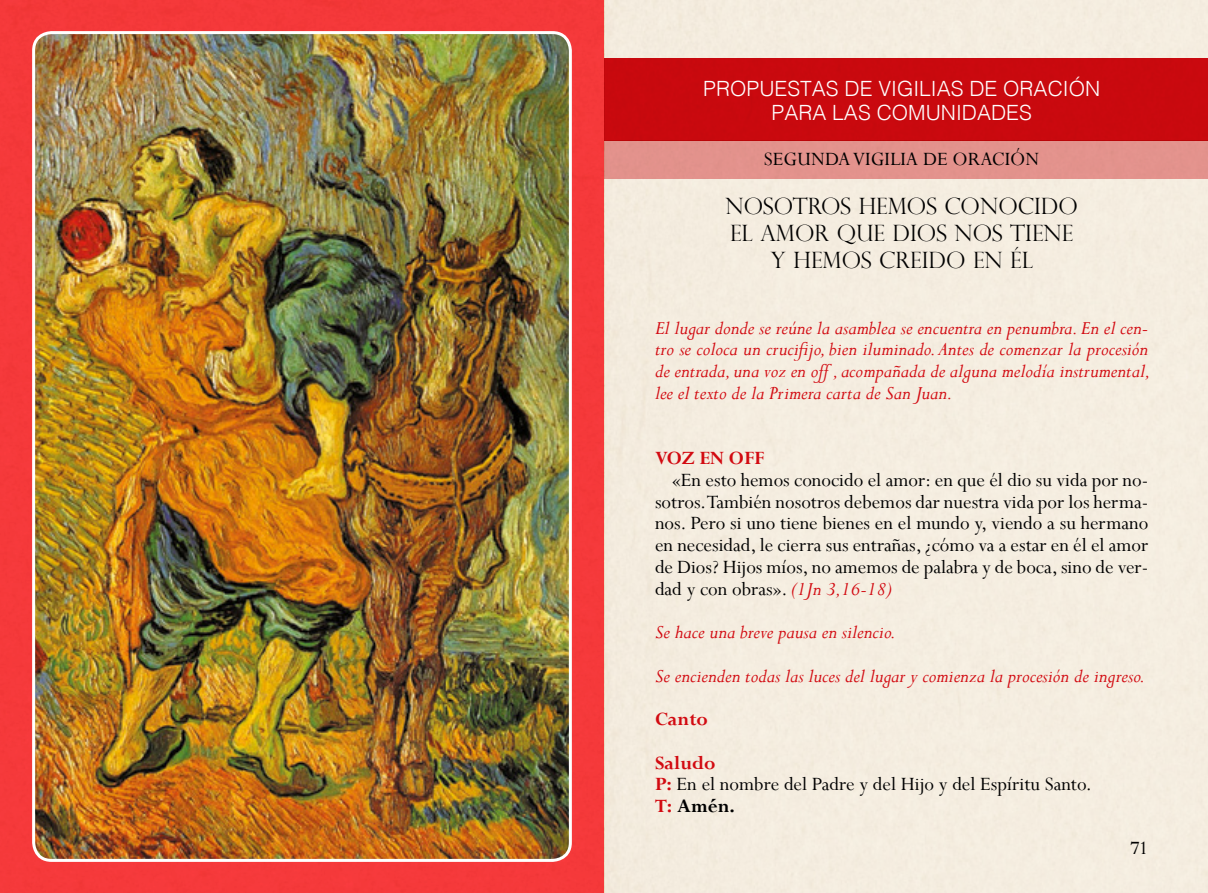
<style>
.page{position:relative;width:1208px;height:893px;background:#fff}
.page>*{position:absolute;margin:0;border:0;box-sizing:border-box;transform-origin:0 0}
.t1{font:300 22.5px "Perpetua Titling";color:#000}
.t2{font:21px/21.8px "Perpetua";color:#000;text-align:justify}
.t3{font:italic 21px/21.8px "Perpetua";color:#d20a11;text-align:justify}
.t4{font:300 21px/24px "Helvetica";color:#fff;text-align:center}
.t5{font:700 21px/43.5px "Perpetua";color:#d20a11}
.s1{font-style:italic;color:#d20a11}
.s2{font-weight:700;color:#d20a11}
.s3{font-weight:700}
</style>
<div class="page">
<div style="left:604px;top:0;width:604px;height:893px;background:#f5ede0"></div>
<div style="left:0;top:0;width:604px;height:893px;background:#f5393a"></div>
<img style="left:36px;top:35px;width:532px;height:823px">
<div style="left:32px;top:31px;width:540px;height:831px;border:3px solid #fff;border-radius:18px"></div>
<div style="left:604px;top:58px;width:604px;height:82px;background:#c9090e"></div>
<div style="left:604px;top:140px;width:604px;height:39px;background:#e3928c"></div>
<p class="t4" style="left:703px;top:75px;width:398px">PROPU ESTAS DE VIGILIAS DE ORACIÓN<br>PARA LAS COMU NIDADES</p>
<p class="t2" style="left:764px;top:148px;width:277px">SEGUNDA VIGILIA DE ORACIÓN</p>
<p class="t1" style="left:725px;top:193px;width:35px">NOSO</p>
<p class="t1" style="left:792px;top:193px;width:30px">TROS</p>
<p class="t1" style="left:858px;top:193px;width:34px">HEMOS</p>
<p class="t1" style="left:944px;top:193px;width:71px">CONOCIDO</p>
<p class="t1" style="left:730px;top:220px;width:49px">EL AMOR</p>
<p class="t1" style="left:837px;top:220px;width:70px">QUE DIOS</p>
<p class="t1" style="left:954px;top:220px;width:119px">NOS TIENE</p>
<p class="t1" style="left:770px;top:247px;width:57px">Y HEMOS</p>
<p class="t1" style="left:879px;top:247px;width:15px">CREIDO</p>
<p class="t1" style="left:973px;top:247px;width:60px">EN ÉL</p>
<p class="t3" style="left:655px;top:316px;width:497px">El lugar donde se reúne la asamblea se encuentra en penumbra. En el cen&shy;tro se coloca un crucifijo, bien iluminado. Antes de comenzar la procesión de entrada, una voz en off , acompañada de alguna melodía instrumental, lee el texto de la Primera carta de San Juan.</p>
<p class="t5" style="left:655px;top:436px;width:111px">VOZ EN OFF</p>
<p class="t2" style="left:655px;top:469px;width:495px;text-indent:17px">«En esto hemos conocido el amor: en que él dio su vida por no&shy;sotros. También nosotros debemos dar nuestra vida por los herma&shy;nos. Pero si uno tiene bienes en el mundo y, viendo a su hermano en necesidad, le cierra sus entrañas, ¿cómo va a estar en él el amor de Dios? Hijos míos, no amemos de palabra y de boca, sino de ver&shy;dad y con obras». <span class="s1">(1Jn 3,16-18)</span></p>
<p class="t3" style="left:655px;top:610px;width:492px;line-height:43.5px">Se hace una breve pausa en silencio.<br>Se encienden todas las luces del lugar y comienza la procesión de ingreso.</p>
<p class="t5" style="left:655px;top:697px;width:62px">Canto<br>Saludo</p>
<p class="t2" style="left:655px;top:773px;width:438px"><span class="s2">P:</span> En el nombre del Padre y del Hijo y del Espíritu Santo.<br><span class="s2">T:</span> <span class="s3">Amén.</span></p>
<p class="t2" style="left:1130px;top:837px;width:20px">71</p>
</div>
